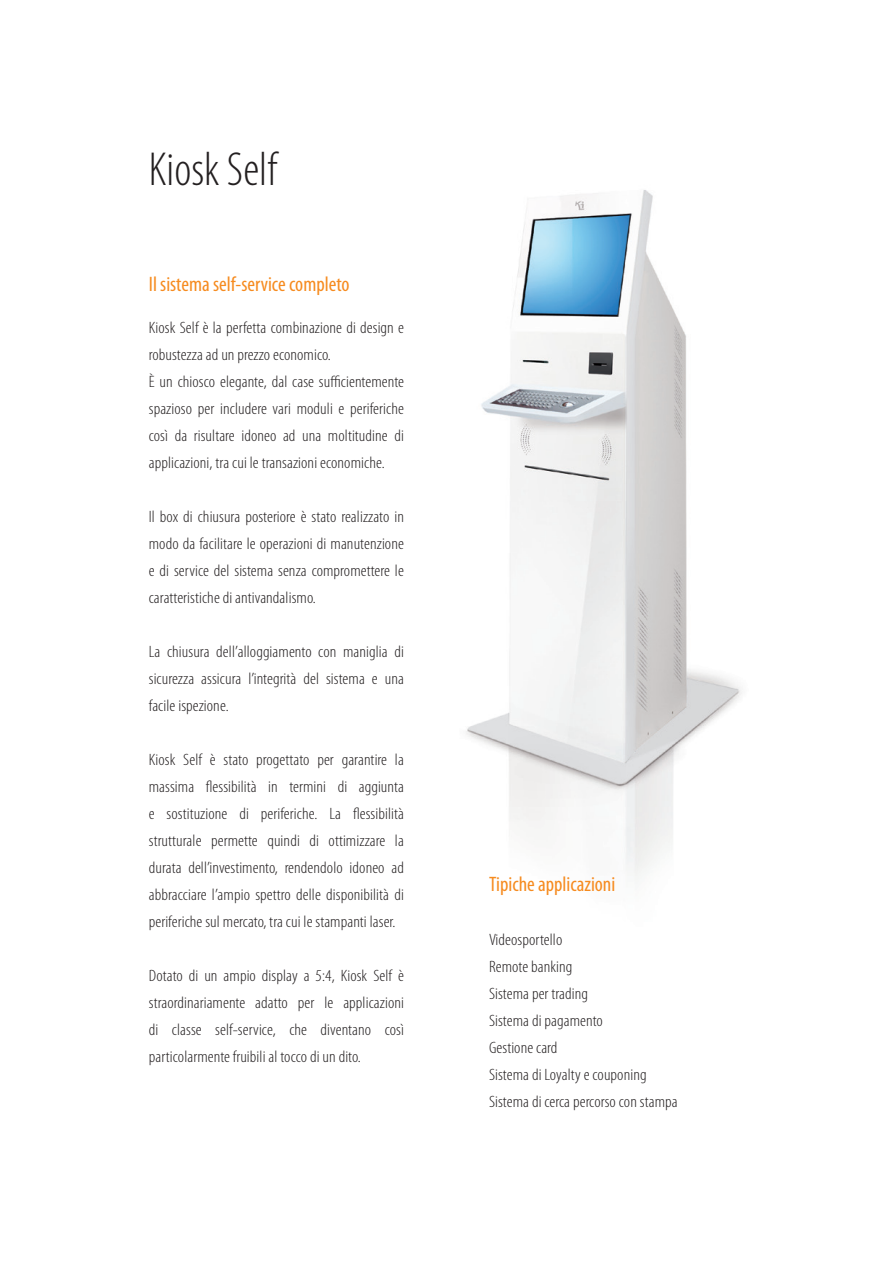
<style>
.page{position:relative;width:893px;height:1263px;background:#fff}
.page>*{position:absolute;margin:0;border:0;box-sizing:border-box;transform-origin:0 0}
.titoli{font:300 condensed 48px "Myriad Pro";color:#231f20}
.TIT_TXT{font:condensed 21px "Myriad Pro";color:#f68b1f}
.txt_roman{font:300 condensed 16.5px/27px "Myriad Pro";letter-spacing:.005em;color:#231f20;text-align:justify;scale:1.08 1}
</style>
<div class="page">
<img style="left:466px;top:190px;width:276px;height:686px">
<p class="titoli" style="left:149px;top:141px;width:129px">Kiosk Self</p>
<p class="TIT_TXT" style="left:149px;top:271px;width:202px">Il sistema self-service completo</p>
<p class="txt_roman" style="left:149px;top:314px;width:238px">Kiosk Self è la perfetta combinazione di design e robustezza ad un prezzo economico.</p>
<p class="txt_roman" style="left:149px;top:368px;width:238px">È un chiosco elegante, dal case sufficientemente spazioso per includere vari moduli e periferiche così da risultare idoneo ad una moltitudine di applicazioni, tra cui le transazioni economiche.</p>
<p class="txt_roman" style="left:149px;top:503px;width:238px">Il box di chiusura posteriore è stato realizzato in modo da facilitare le operazioni di manutenzione e di service del sistema senza compromettere le caratteristiche di antivandalismo.</p>
<p class="txt_roman" style="left:149px;top:638px;width:238px">La chiusura dell’alloggiamento con maniglia di sicurezza assicura l’integrità del sistema e una facile ispezione.</p>
<p class="txt_roman" style="left:149px;top:746px;width:238px">Kiosk Self è stato progettato per garantire la massima flessibilità in termini di aggiunta e sostituzione di periferiche. La flessibilità strutturale permette quindi di ottimizzare la durata dell’investimento, rendendolo idoneo ad abbracciare l’ampio spettro delle disponibilità di periferiche sul mercato, tra cui le stampanti laser.</p>
<p class="txt_roman" style="left:149px;top:962px;width:238px">Dotato di un ampio display a 5:4, Kiosk Self è straordinariamente adatto per le applicazioni di classe self-service, che diventano così particolarmente fruibili al tocco di un dito.</p>
<p class="TIT_TXT" style="left:489px;top:871px;width:128px">Tipiche applicazioni</p>
<p class="txt_roman" style="left:489px;top:926px;width:69px">Videosportello</p>
<p class="txt_roman" style="left:489px;top:953px;width:79px">Remote banking</p>
<p class="txt_roman" style="left:489px;top:980px;width:93px">Sistema per trading</p>
<p class="txt_roman" style="left:489px;top:1007px;width:107px">Sistema di pagamento</p>
<p class="txt_roman" style="left:489px;top:1034px;width:65px">Gestione card</p>
<p class="txt_roman" style="left:489px;top:1061px;width:147px">Sistema di Loyalty e couponing</p>
<p class="txt_roman" style="left:489px;top:1088px;width:176px">Sistema di cerca percorso con stampa</p>
</div>
